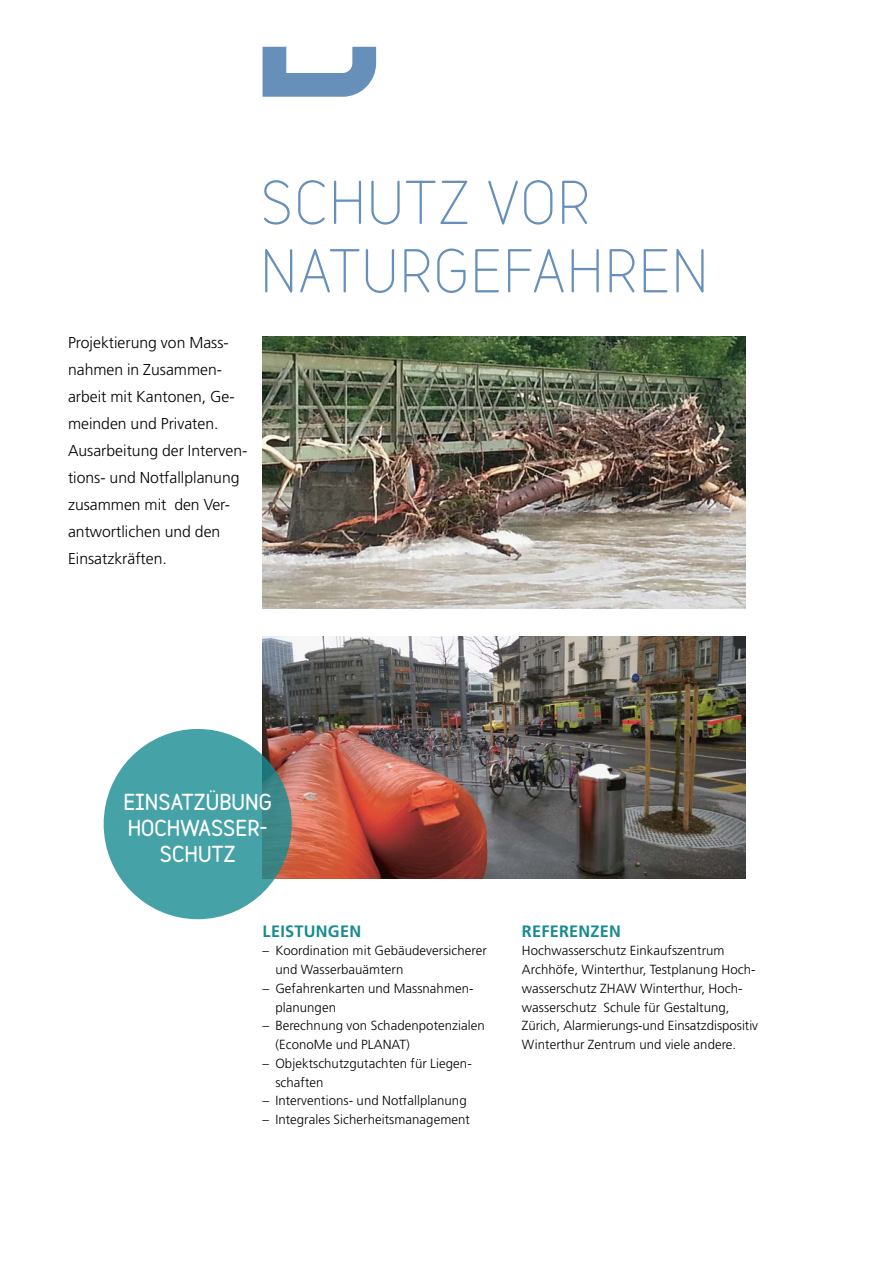
<style>
.page{position:relative;width:893px;height:1263px;background:#fff}
.page>*{position:absolute;margin:0;border:0;box-sizing:border-box;transform-origin:0 0}
.t1{font:57px/68.4px "Variable";letter-spacing:.03em;color:#6690ba}
.t2{font:900 19.8px/26.4px "Variable";color:#fff;text-align:center}
.t3{font:700 16.5px "Frutiger LT Std";letter-spacing:.015em;color:#178b91}
.Grundtext{font:300 15.75px/27px "Frutiger LT Std";color:#000}
.Grundtext-2{font:300 13.2px/18.8px "Frutiger LT Std";letter-spacing:.005em;color:#000}
</style>
<div class="page">
<img style="left:263px;top:636px;width:483px;height:242px">
<svg style="left:263px;top:47px;width:113px;height:50px"></svg>
<svg style="left:104px;top:729px;width:188px;height:190px;background:#449fa3"></svg>
<img style="left:263px;top:336px;width:483px;height:273px">
<p class="t1" style="left:261px;top:168px;width:449px">SCHUTZ VOR<br>NATURGEFAHREN</p>
<p class="Grundtext" style="left:68px;top:330px;width:168px">Projektierung von Mass&shy;nahmen in Zusammen&shy;arbeit mit Kantonen, Ge&shy;meinden und Privaten.</p>
<p class="Grundtext" style="left:68px;top:438px;width:181px">Ausarbeitung der Interven&shy;tions- und Notfallplanung zusammen mit den Ver&shy;antwortlichen und den<br>Einsatzkräften.</p>
<p class="t2" style="left:123px;top:788px;width:150px">EINSATZÜBUNG</p>
<p class="t2" style="left:128px;top:815px;width:142px">HOCHWASSER-<br>SCHUTZ</p>
<p class="t3" style="left:263px;top:921px;width:100px">LEISTUNGEN</p>
<p class="Grundtext-2" style="left:275px;top:941px;width:213px;text-indent:-13px">– Koordination mit Gebäudeversicherer und Wasserbauämtern</p>
<p class="Grundtext-2" style="left:275px;top:979px;width:199px;text-indent:-13px">– Gefahrenkarten und Massnahmen&shy;planungen</p>
<p class="Grundtext-2" style="left:275px;top:1016px;width:211px;text-indent:-13px">– Berechnung von Schadenpotenzialen (EconoMe und PLANAT)</p>
<p class="Grundtext-2" style="left:275px;top:1054px;width:198px;text-indent:-13px">– Objektschutzgutachten für Liegen&shy;schaften</p>
<p class="Grundtext-2" style="left:263px;top:1091px;width:206px">– Interventions- und Notfallplanung</p>
<p class="Grundtext-2" style="left:263px;top:1110px;width:209px">– Integrales Sicherheitsmanagement</p>
<p class="t3" style="left:522px;top:921px;width:101px">REFERENZEN</p>
<p class="Grundtext-2" style="left:522px;top:941px;width:238px">Hochwasserschutz Einkaufszentrum Archhöfe, Winterthur, Testplanung Hoch&shy;wasserschutz ZHAW Winterthur, Hoch&shy;wasserschutz Schule für Gestaltung, Zürich, Alarmierungs-und Einsatzdispositiv Winterthur Zentrum und viele andere.</p>
</div>
